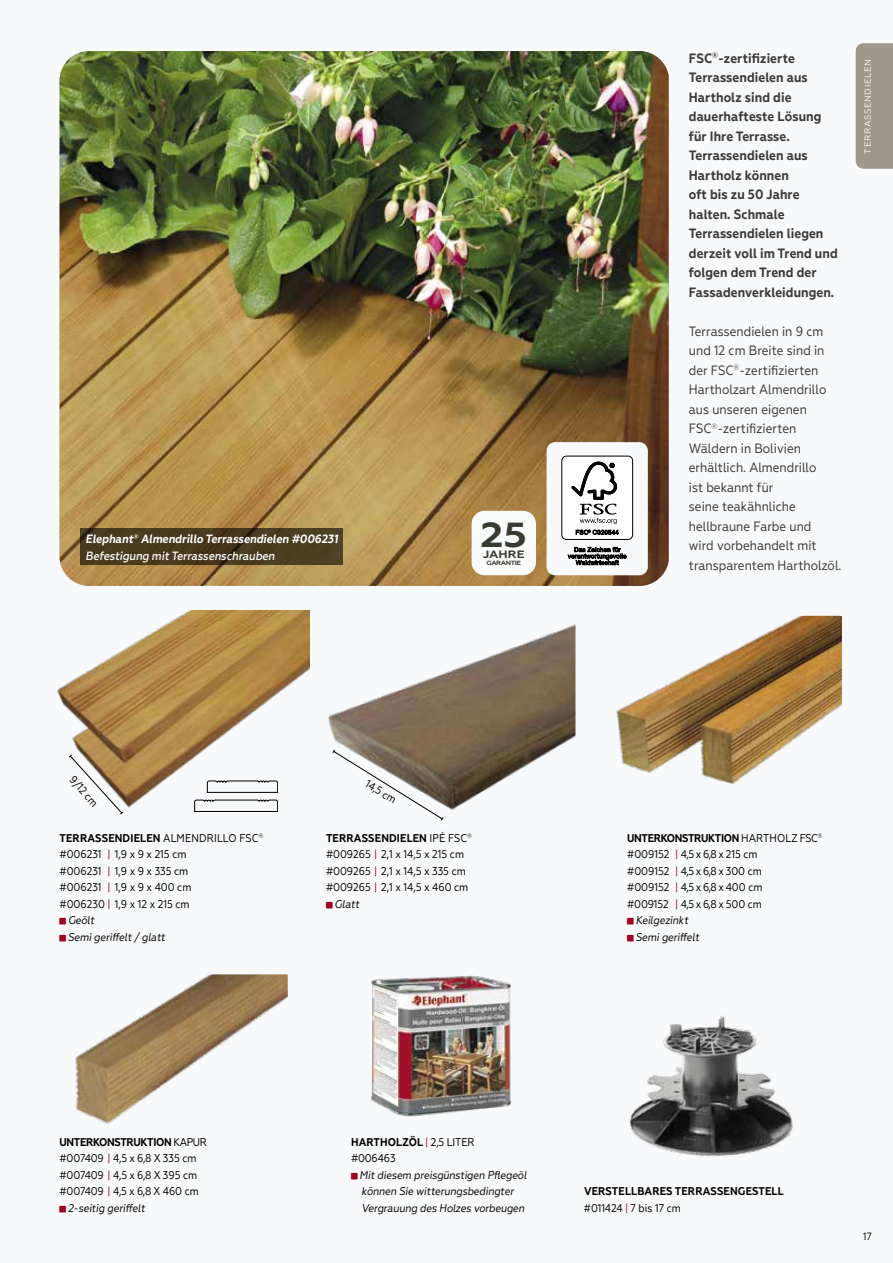
<style>
.page{position:relative;width:893px;height:1263px;background:#f8f9fa}
.page>*{position:absolute;margin:0;border:0;box-sizing:border-box;transform-origin:0 0}
.t1{font:700 34.8px "Geometria";color:#383b31;scale:1.15 1}
.t2{font:condensed 13.5px/19.5px "Geometria";letter-spacing:.005em;color:#393939}
.t3{font:700 condensed 13.5px/19.5px "Geometria";letter-spacing:.005em;color:#393939}
.t4{font:700 condensed 12px/16.5px "Geometria";color:#fff}
.t5{font:condensed 11.25px/16.5px "Geometria";color:#000}
.t6{font:700 condensed 11.25px/16.5px "Geometria";letter-spacing:.01em;color:#000}
.t7{font:700 condensed 11.25px "Geometria";letter-spacing:-.03em;color:#000}
.t8{font:700 10.65px "Geometria";color:#383b31;scale:1.15 1}
.t9{font:condensed 10.5px "Geometria";color:#000}
.t10{font:8.85px "Geometria";letter-spacing:.06em;color:#fff}
.t11{font:700 6px "Geometria";letter-spacing:-.06em;color:#383b31;scale:1.15 1}
.s1{font-weight:500}
.s2{font-weight:400}
.s3{color:#a00022}
.s4{font-weight:700}
.s5{font-weight:400;color:#a00022}
</style>
<div class="page">
<img style="left:60px;top:51px;width:609px;height:535px">
<img style="left:57px;top:610px;width:252px;height:198px">
<img style="left:328px;top:624px;width:247px;height:186px">
<svg style="left:68px;top:754px;width:56px;height:61px"></svg>
<svg style="left:332px;top:749px;width:112px;height:72px"></svg>
<img style="left:75px;top:974px;width:213px;height:150px">
<img style="left:371px;top:975px;width:140px;height:142px">
<svg style="left:194px;top:781px;width:84px;height:31px"></svg>
<img style="left:616px;top:616px;width:226px;height:168px">
<img style="left:630px;top:1015px;width:163px;height:141px">
<svg style="left:472px;top:511px;width:64px;height:64px"></svg>
<div style="left:547px;top:442px;width:101px;height:133px;background:#f8f9fa;border-radius:9px"></div>
<div style="left:561px;top:455px;width:72px;height:85px;background:#fff;border-radius:4px"></div>
<div style="left:561px;top:456px;width:72px;height:84px;border:1px solid #000;border-radius:5px"></div>
<svg style="left:571px;top:462px;width:46px;height:62px"></svg>
<svg style="left:576px;top:530px;width:43px;height:5px"></svg>
<svg style="left:568px;top:547px;width:58px;height:19px"></svg>
<div style="left:81px;top:528px;width:262px;height:36px;background:#4a3b20"></div>
<div style="left:856px;top:43px;width:37px;height:126px;background:#9f988d"></div>
<p class="t4" style="left:86px;top:531px;width:256px">Elephant<sup>®</sup> Almendrillo Terrassendielen #006231<br><span class="s1">Befestigung mit Terrassenschrauben</span></p>
<h1 class="t1" style="left:480px;top:514px;width:42px">25</h1>
<p class="t8" style="left:483px;top:548px;width:38px">JAHRE</p>
<p class="t11" style="left:486px;top:559px;width:32px">GARANTIE</p>
<p class="t3" style="left:689px;top:49px;width:150px">FSC<sup>®</sup>-zertifizierte<br>Terrassendielen aus<br>Hartholz sind die dauerhafteste Lösung für Ihre Terrasse.<br>Terrassendielen aus<br>Hartholz können<br>oft bis zu 50 Jahre halten. Schmale<br>Terrassendielen liegen derzeit voll im Trend und folgen dem Trend der<br>Fassadenverkleidungen.</p>
<p class="t2" style="left:689px;top:321px;width:154px">Terrassendielen in 9 cm und 12 cm Breite sind in der FSC<sup>®</sup>-zertifizierten<br>Hartholzart Almendrillo aus unseren eigenen<br>FSC<sup>®</sup>-zertifizierten<br>Wäldern in Bolivien erhältlich. Almendrillo<br>ist bekannt für<br>seine teakähnliche hellbraune Farbe und<br>wird vorbehandelt mit transparentem Hartholzöl.</p>
<p class="t10" style="left:863px;top:154px;width:96px;rotate:-90deg">TERRASSENDIELEN</p>
<p class="t5" style="left:78px;top:772px;width:38px;rotate:48deg">9/12 cm</p>
<p class="t5" style="left:371px;top:776px;width:35px;rotate:31deg">14,5 cm</p>
<p class="t6" style="left:60px;top:830px;width:205px">TERRASSENDIELEN <span class="s2">ALMENDRILLO FSC</span><sup>®</sup></p>
<p class="t5" style="left:60px;top:846px;width:128px">#006231 <span class="s3">|</span> 1,9 x 9 x 215 cm</p>
<p class="t5" style="left:60px;top:863px;width:130px">#006231 <span class="s3">|</span> 1,9 x 9 x 335 cm</p>
<p class="t5" style="left:60px;top:879px;width:133px">#006231 <span class="s3">|</span> 1,9 x 9 x 400 cm</p>
<p class="t5" style="left:60px;top:896px;width:131px">#006230 <span class="s3">|</span> 1,9 x 12 x 215 cm</p>
<p class="t5" style="left:68px;top:912px;width:30px">Geölt</p>
<p class="t5" style="left:68px;top:929px;width:101px">Semi geriffelt / glatt</p>
<p class="t6" style="left:326px;top:830px;width:147px">TERRASSENDIELEN <span class="s2">IPÉ FSC</span><sup>®</sup></p>
<p class="t5" style="left:326px;top:846px;width:139px">#009265 <span class="s3">|</span> 2,1 x 14,5 x 215 cm</p>
<p class="t5" style="left:326px;top:863px;width:141px">#009265 <span class="s3">|</span> 2,1 x 14,5 x 335 cm</p>
<p class="t5" style="left:326px;top:879px;width:144px">#009265 <span class="s3">|</span> 2,1 x 14,5 x 460 cm</p>
<p class="t5" style="left:334px;top:896px;width:28px">Glatt</p>
<p class="t7" style="left:627px;top:831px;width:197px">UNTERKONSTRUKTION <span class="s2">HARTHOLZ FSC</span><sup>®</sup></p>
<p class="t5" style="left:627px;top:846px;width:132px">#009152 <span class="s3">|</span> 4,5 x 6,8 x 215 cm</p>
<p class="t5" style="left:627px;top:863px;width:136px">#009152 <span class="s3">|</span> 4,5 x 6,8 x 300 cm</p>
<p class="t5" style="left:627px;top:879px;width:137px">#009152 <span class="s3">|</span> 4,5 x 6,8 x 400 cm</p>
<p class="t5" style="left:627px;top:896px;width:136px">#009152 <span class="s3">|</span> 4,5 x 6,8 x 500 cm</p>
<p class="t5" style="left:636px;top:912px;width:56px">Keilgezinkt</p>
<p class="t5" style="left:636px;top:929px;width:67px">Semi geriffelt</p>
<p class="t7" style="left:60px;top:1135px;width:149px">UNTERKONSTRUKTION <span class="s2">KAPUR</span></p>
<p class="t5" style="left:60px;top:1150px;width:139px">#007409 <span class="s3">|</span> 4,5 x 6,8 X 335 cm</p>
<p class="t5" style="left:60px;top:1167px;width:139px">#007409 <span class="s3">|</span> 4,5 x 6,8 X 395 cm</p>
<p class="t5" style="left:60px;top:1183px;width:141px">#007409 <span class="s3">|</span> 4,5 x 6,8 X 460 cm</p>
<p class="t5" style="left:68px;top:1200px;width:80px">2-seitig geriffelt</p>
<p class="t5" style="left:351px;top:1134px;width:125px"><span class="s4">HARTHOLZÖL</span> <span class="s3">|</span> 2,5 LITER #006463</p>
<p class="t5" style="left:360px;top:1167px;width:170px">Mit diesem preisgünstigen Pflegeöl können Sie witterungsbedingter<br>Vergrauung des Holzes vorbeugen</p>
<p class="t6" style="left:584px;top:1183px;width:201px">VERSTELLBARES TERRASSENGESTELL <span class="s2">#011424</span> <span class="s5">|</span> <span class="s2">7 bis 17 cm</span></p>
<p class="t9" style="left:863px;top:1230px;width:10px">17</p>
</div>
